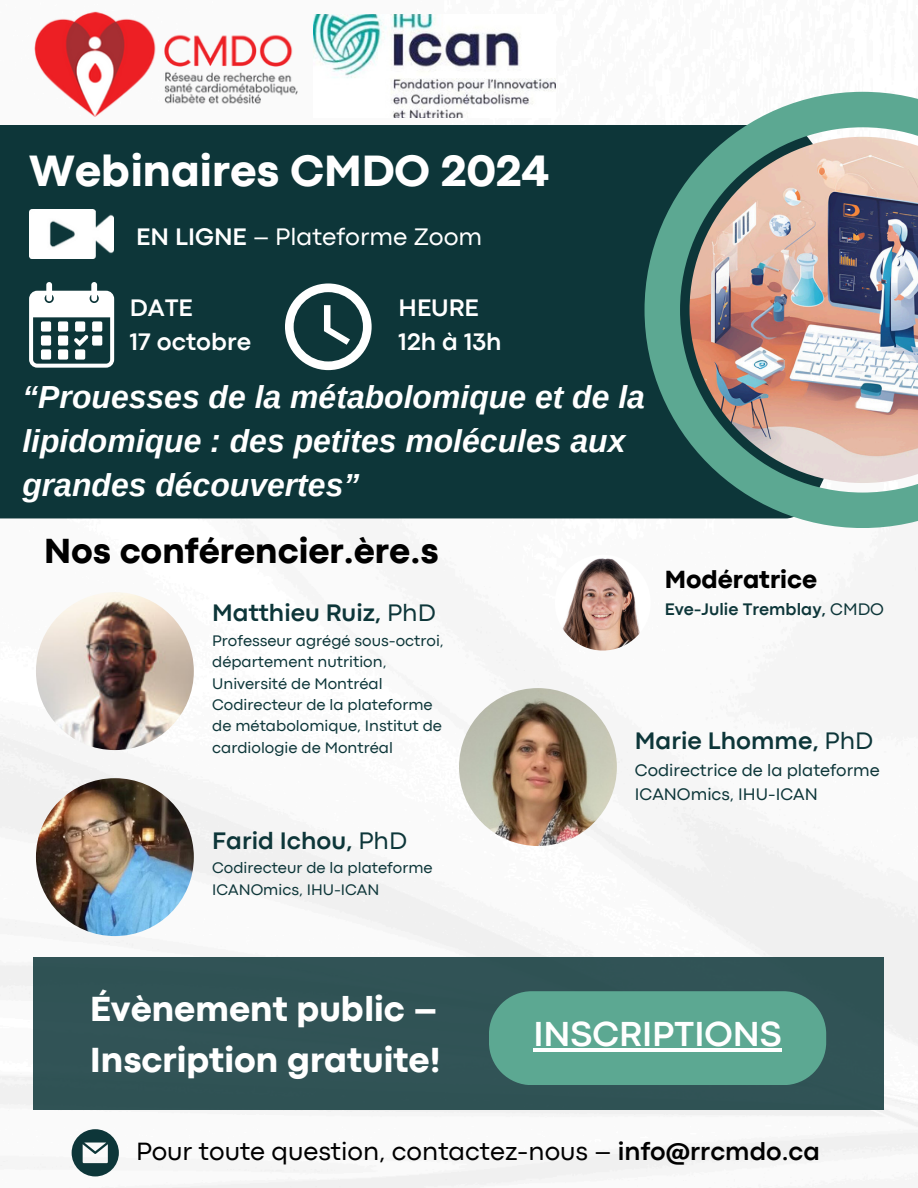
<style>
.page{position:relative;width:918px;height:1188px;background:#fff}
.page>*{position:absolute;margin:0;border:0;box-sizing:border-box;transform-origin:0 0}
.t1{font:800 45.75px "Codec Pro";color:#fff}
.t2{font:800 36.45px/50.7px "Codec Pro";color:#fff}
.t3{font:800 36.45px "Codec Pro";color:#000}
.t4{font:700 36.3px "Codec Pro";color:#fff}
.t5{font:italic 700 31.95px/43.8px "Arimo";color:#fff}
.t6{font:26.1px "Codec Pro";color:#000}
.t7{font:800 25.95px "Codec Pro";color:#000}
.t8{font:700 24.9px "Codec Pro";color:#0d3639}
.t9{font:700 24.9px/34.8px "Codec Pro";color:#fff}
.t10{font:24.9px "Codec Pro";color:#fff}
.t11{font:17.4px/23.7px "Codec Pro";color:#0d3639}
.t12{font:700 17.4px "Codec Pro";color:#0d3639}
.t13{font:15.9px/21.3px "Codec Pro";color:#0d3639}
.s1{font-weight:700}
.s2{font-weight:400}
</style>
<div class="page">
<img style="left:0;top:79px;width:918px;height:1109px">
<div style="left:0;top:125px;width:645px;height:393px;background:#0d3639"></div>
<img style="left:645px;top:92px;width:273px;height:436px">
<div style="left:34px;top:957px;width:850px;height:153px;background:#315356"></div>
<svg style="left:72px;top:1129px;width:47px;height:47px"></svg>
<img style="left:313px;top:14px;width:242px;height:104px">
<img style="left:34px;top:11px;width:265px;height:106px">
<img style="left:29px;top:210px;width:84px;height:48px">
<svg style="left:29px;top:282px;width:85px;height:86px"></svg>
<svg style="left:285px;top:283px;width:87px;height:87px"></svg>
<div style="left:489px;top:991px;width:337px;height:94px;background:#5ca892"></div>
<hr style="left:533px;top:1049px;width:249px;height:3px;background:#fff">
<img style="left:36px;top:592px;width:158px;height:158px;border-radius:50%">
<img style="left:459px;top:688px;width:158px;height:158px;border-radius:50%">
<img style="left:36px;top:778px;width:158px;height:158px;border-radius:50%">
<img style="left:555px;top:555px;width:96px;height:96px;border-radius:50%">
<p class="t1" style="left:29px;top:155px;width:521px">Webinaires CMDO 2024</p>
<h4 class="t10" style="left:136px;top:227px;width:348px"><span class="s1">EN LIGNE</span> – Plateforme Zoom</h4>
<h3 class="t9" style="left:130px;top:292px;width:123px">DATE<br>17 octobre</h3>
<p class="t9" style="left:399px;top:292px;width:105px">HEURE<br>12h à 13h</p>
<p class="t5" style="left:22px;top:375px;width:624px">“Prouesses de la métabolomique et de la lipidomique : des petites molécules aux grandes découvertes”</p>
<h5 class="t3" style="left:44px;top:538px;width:396px">Nos conférencier.ère.s</h5>
<h5 class="t8" style="left:212px;top:604px;width:225px">Matthieu Ruiz, <span class="s2">PhD</span></h5>
<p class="t13" style="left:212px;top:631px;width:233px">Professeur agrégé sous-octroi, département nutrition,<br>Université de Montréal</p>
<p class="t13" style="left:212px;top:695px;width:231px">Codirecteur de la plateforme de métabolomique, Institut de cardiologie de Montréal</p>
<p class="t8" style="left:212px;top:832px;width:196px">Farid Ichou, <span class="s2">PhD</span></p>
<p class="t13" style="left:212px;top:859px;width:222px">Codirecteur de la plateforme<br>ICANOmics, IHU-ICAN</p>
<h5 class="t2" style="left:90px;top:987px;width:352px">Évènement public –<br>Inscription gratuite!</h5>
<p class="t7" style="left:665px;top:570px;width:154px">Modératrice</p>
<p class="t12" style="left:665px;top:603px;width:221px">Eve-Julie Tremblay, <span class="s2">CMDO</span></p>
<p class="t8" style="left:635px;top:732px;width:240px">Marie Lhomme, <span class="s2">PhD</span></p>
<p class="t11" style="left:635px;top:760px;width:246px">Codirectrice de la plateforme<br>ICANOmics, IHU-ICAN</p>
<p class="t4" style="left:533px;top:1021px;width:250px">INSCRIPTIONS</p>
<p class="t6" style="left:136px;top:1142px;width:685px">Pour toute question, contactez-nous – <span class="s1">info@rrcmdo.ca</span></p>
</div>
